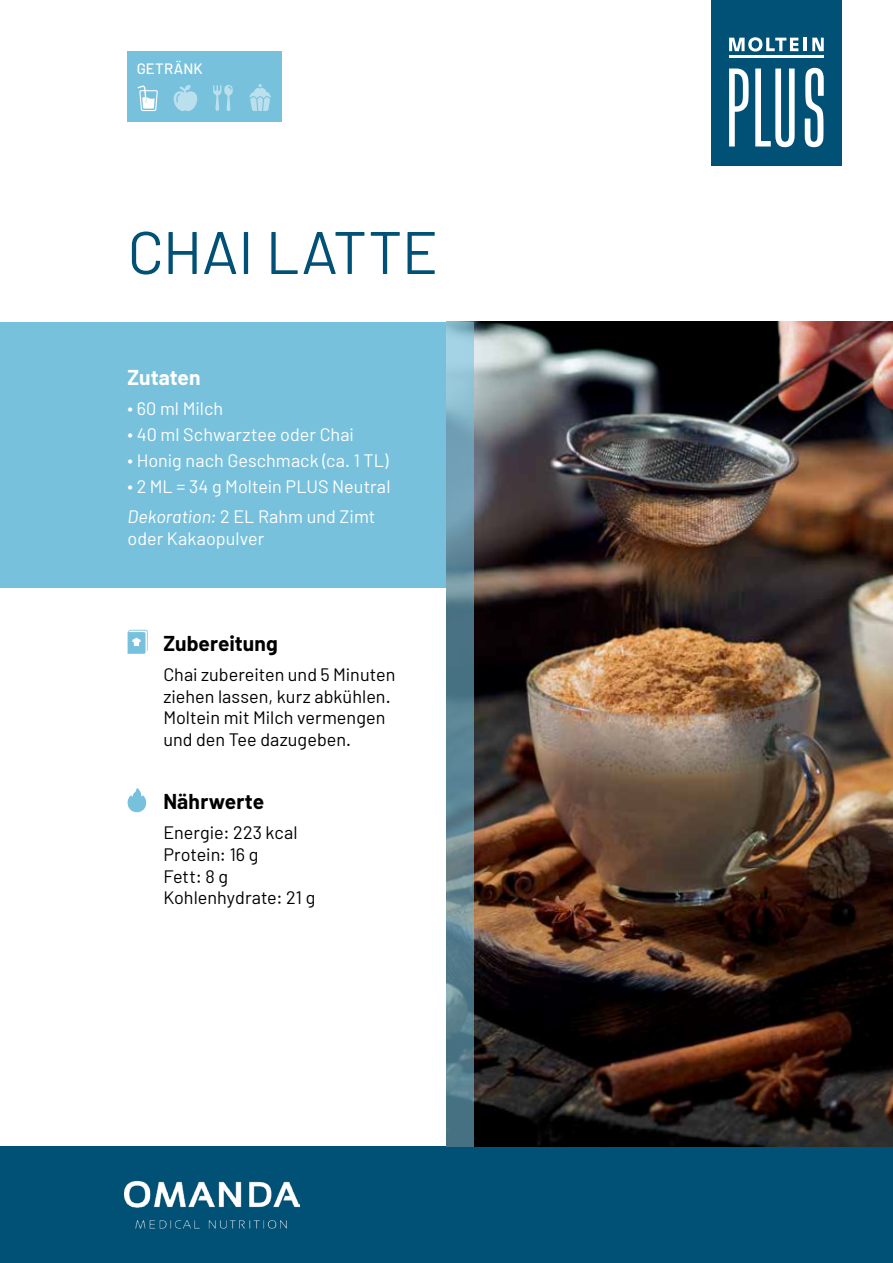
<style>
.page{position:relative;width:893px;height:1263px;background:#fff}
.page>*{position:absolute;margin:0;border:0;box-sizing:border-box;transform-origin:0 0}
.t1{font:60px "Barlow";letter-spacing:-.005em;color:#005175}
.t2{font:700 21px "Barlow";letter-spacing:.005em;color:#000}
.t3{font:700 21px "Barlow";color:#fff}
.t4{font:18px/21.6px "Barlow";color:#000}
.t5{font:18px/25.8px "Barlow";letter-spacing:.005em;color:#fff}
.t6{font:500 15px "Barlow";letter-spacing:.015em;color:#fff}
.s1{font-style:italic}
</style>
<div class="page">
<div style="left:711px;top:0;width:131px;height:165px;background:#005175"></div>
<div style="left:0;top:1146px;width:893px;height:117px;background:#005175"></div>
<img style="left:124px;top:1180px;width:176px;height:49px">
<svg style="left:805px;top:68px;width:19px;height:79px"></svg>
<svg style="left:755px;top:69px;width:40px;height:78px"></svg>
<svg style="left:729px;top:37px;width:69px;height:15px"></svg>
<svg style="left:804px;top:38px;width:20px;height:13px"></svg>
<hr style="left:729px;top:56px;width:95px;height:2px;background:#fff">
<svg style="left:729px;top:69px;width:20px;height:77px"></svg>
<div style="left:0;top:322px;width:446px;height:265px;background:#77c1dd"></div>
<img style="left:474px;top:322px;width:419px;height:824px">
<svg style="left:446px;top:322px;width:28px;height:824px;background:#648d9d"></svg>
<svg style="left:127px;top:788px;width:19px;height:24px"></svg>
<svg style="left:128px;top:630px;width:20px;height:24px"></svg>
<div style="left:128px;top:51px;width:154px;height:71px;background:#77c1dd"></div>
<svg style="left:249px;top:84px;width:22px;height:27px"></svg>
<svg style="left:213px;top:85px;width:20px;height:26px"></svg>
<svg style="left:173px;top:85px;width:24px;height:26px"></svg>
<svg style="left:138px;top:85px;width:20px;height:27px"></svg>
<p class="t6" style="left:137px;top:59px;width:68px">GETRÄNK</p>
<h1 class="t1" style="left:128px;top:215px;width:312px">CHAI LATTE</h1>
<p class="t3" style="left:128px;top:365px;width:75px">Zutaten</p>
<p class="t5" style="left:128px;top:396px;width:264px">∙ 60 ml Milch<br>∙ 40 ml Schwarztee oder Chai<br>∙ Honig nach Geschmack (ca. 1 TL) ∙ 2 ML = 34 g Moltein PLUS Neutral</p>
<p class="t5" style="left:128px;top:505px;width:249px;line-height:21.6px"><span class="s1">Dekoration:</span> 2 EL Rahm und Zimt oder Kakaopulver</p>
<p class="t2" style="left:163px;top:630px;width:116px">Zubereitung</p>
<p class="t4" style="left:163px;top:663px;width:234px">Chai zubereiten und 5 Minuten ziehen lassen, kurz abkühlen.<br>Moltein mit Milch vermengen und den Tee dazugeben.</p>
<p class="t2" style="left:163px;top:789px;width:102px">Nährwerte</p>
<p class="t4" style="left:163px;top:822px;width:153px">Energie: 223 kcal<br>Protein: 16 g<br>Fett: 8 g<br>Kohlenhydrate: 21 g</p>
</div>
